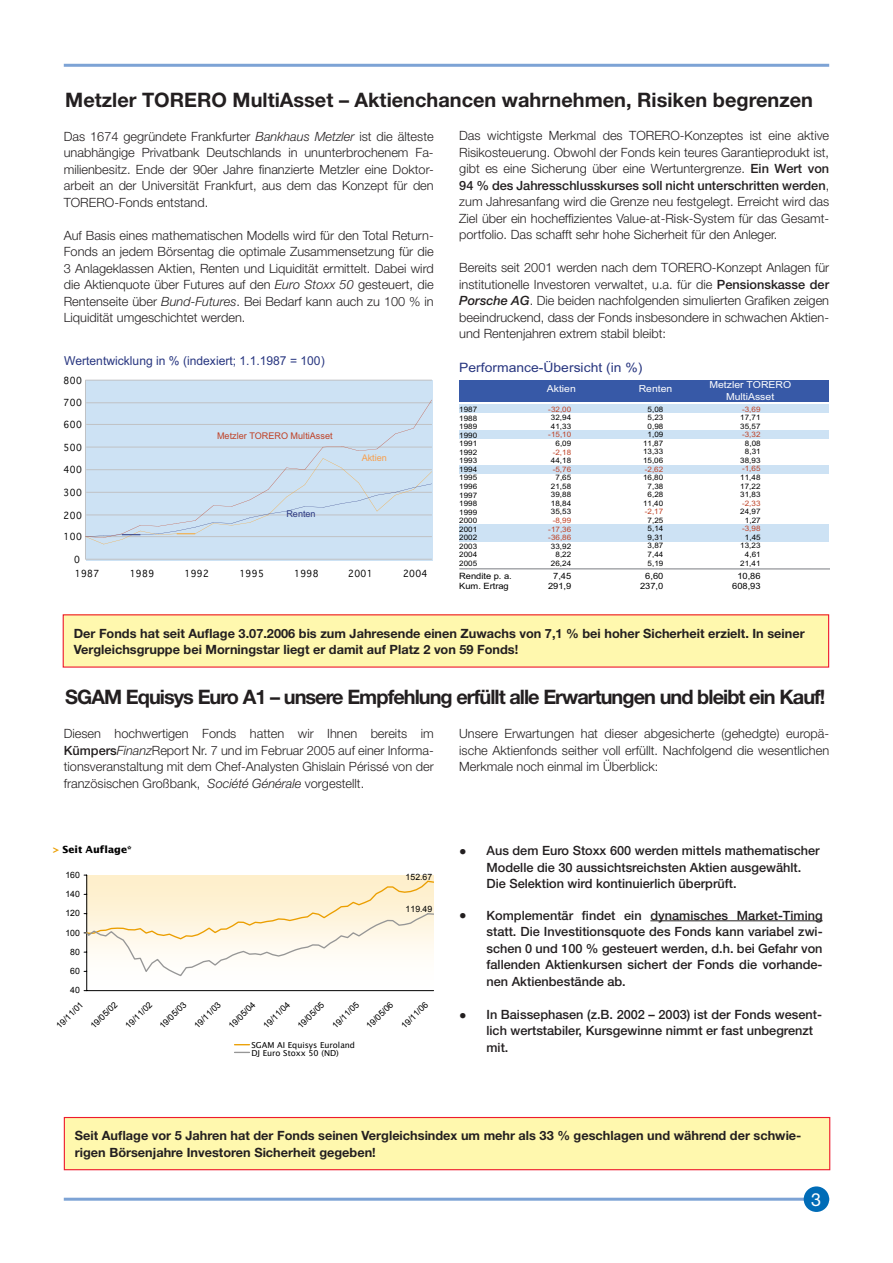
<style>
.page{position:relative;width:893px;height:1263px;background:#fff}
.page>*{position:absolute;margin:0;border:0;box-sizing:border-box;transform-origin:0 0}
.t1{font:700 19.95px "Helvetica Neue";letter-spacing:-.05em;color:#231f20}
.t2{font:700 19.95px "Helvetica Neue";color:#231f20}
.t3{font:18px "Helvetica Neue";color:#fff}
.t4{font:12.9px "Arial";color:#283680;scale:1.08 1}
.t5{font:300 12.75px/16.5px "Helvetica Neue";color:#231f20;text-align:justify}
.t6{font:500 12.75px/16.5px "Helvetica Neue";color:#231f20}
.t7{font:700 12.75px/16.5px "Helvetica Neue";color:#231f20}
.t8{font:12.3px "Arial";color:#283680}
.t9{font:700 9.9px "Lucida Sans";color:#000}
.t10{font:9.75px/11.7px "Arial";color:#fff;text-align:center;scale:1.08 1}
.t11{font:9.45px "Geneva";letter-spacing:.045em;color:#000;scale:.92 1}
.t12{font:9.15px "Arial";color:#bf4126}
.t13{font:9.15px "Arial";color:#f89f4c}
.t14{font:9.15px "Arial";color:#283680}
.t15{font:8.7px "Arial";color:#000}
.t16{font:8.7px/9.8px "Arial";color:#000;text-align:center;scale:1.08 1}
.t17{font:8.25px/7.6px "Lucida Sans";color:#000}
.t18{font:7.5px/8.6px "Arial";color:#000;text-align:right;scale:1.08 1}
.s1{font-style:italic}
.s2{font-weight:500}
.s3{font-weight:500;font-style:italic}
.s4{color:#bf4226}
.s5{color:#eb9e00}
.s6{font-weight:700;font-size:15px}
</style>
<div class="page">
<hr style="left:64px;top:1198px;width:765px;height:3px;background:#7da3d5">
<hr style="left:64px;top:64px;width:765px;height:3px;background:#7da3d5">
<div style="left:804px;top:1186px;width:25px;height:26px;background:#006cb7;border-radius:50%"></div>
<hr style="left:650px;top:920px;width:173px;height:1px;background:#231f20">
<div style="left:63px;top:615px;width:766px;height:52px;background:#fff8ae"></div>
<div style="left:64px;top:1117px;width:766px;height:53px;background:#fff8ae"></div>
<div style="left:64px;top:1117px;width:766px;height:53px;border:1px solid #ee1a2e"></div>
<hr style="left:86px;top:875px;width:1px;height:116px;background:#000">
<hr style="left:87px;top:990px;width:347px;height:1px;background:#000">
<svg style="left:84px;top:875px;width:350px;height:102px"></svg>
<svg style="left:235px;top:1044px;width:14px;height:1px"></svg>
<svg style="left:235px;top:1052px;width:14px;height:1px"></svg>
<div style="left:459px;top:380px;width:370px;height:22px;background:#3759a7"></div>
<div style="left:460px;top:405px;width:369px;height:8px;background:#cde2f4"></div>
<div style="left:460px;top:465px;width:369px;height:8px;background:#cde2f4"></div>
<div style="left:459px;top:525px;width:370px;height:17px;background:#cde2f4"></div>
<div style="left:459px;top:430px;width:370px;height:9px;background:#cde2f4"></div>
<hr style="left:459px;top:568px;width:370px;height:1px;background:#8c8e93">
<div style="left:86px;top:380px;width:347px;height:180px;background:#cde2f4"></div>
<hr style="left:85px;top:380px;width:347px;height:1px;background:#c0c2c5">
<hr style="left:85px;top:380px;width:1px;height:179px;background:#c0c2c5">
<hr style="left:85px;top:559px;width:347px;height:1px;background:#c0c2c5">
<svg style="left:85px;top:400px;width:347px;height:144px"></svg>
<p class="t2" style="left:65px;top:87px;width:749px">Metzler TORERO MultiAsset – Aktienchancen wahrnehmen, Risiken begrenzen</p>
<p class="t5" style="left:64px;top:127px;width:371px">Das 1674 gegründete Frankfurter <span class="s1">Bankhaus Metzler</span> ist die älteste unabhängige Privatbank Deutschlands in ununterbrochenem Fa&shy;milienbesitz. Ende der 90er Jahre finanzierte Metzler eine Doktor&shy;arbeit an der Universität Frankfurt, aus dem das Konzept für den TORERO-Fonds entstand.</p>
<p class="t5" style="left:64px;top:226px;width:371px">Auf Basis eines mathematischen Modells wird für den Total Return-Fonds an jedem Börsentag die optimale Zusammensetzung für die 3 Anlageklassen Aktien, Renten und Liquidität ermittelt. Dabei wird die Aktienquote über Futures auf den <span class="s1">Euro Stoxx 50</span> gesteuert, die Rentenseite über <span class="s1">Bund-Futures</span>. Bei Bedarf kann auch zu 100 % in Liquidität umgeschichtet werden.</p>
<p class="t5" style="left:459px;top:127px;width:371px">Das wichtigste Merkmal des TORERO-Konzeptes ist eine aktive Risikosteuerung. Obwohl der Fonds kein teures Garantieprodukt ist, gibt es eine Sicherung über eine Wertuntergrenze. <span class="s2">Ein Wert von 94 % des Jahresschlusskurses soll nicht unterschritten werden</span>, zum Jahresanfang wird die Grenze neu festgelegt. Erreicht wird das Ziel über ein hocheffizientes Value-at-Risk-System für das Gesamt&shy;portfolio. Das schafft sehr hohe Sicherheit für den Anleger.</p>
<p class="t5" style="left:459px;top:259px;width:371px">Bereits seit 2001 werden nach dem TORERO-Konzept Anlagen für institutionelle Investoren verwaltet, u.a. für die <span class="s2">Pensionskasse der </span><span class="s3">Porsche AG</span>. Die beiden nachfolgenden simulierten Grafiken zeigen beeindruckend, dass der Fonds insbesondere in schwachen Aktien&shy;und Rentenjahren extrem stabil bleibt:</p>
<p class="t8" style="left:64px;top:354px;width:262px">Wertentwicklung in % (indexiert; 1.1.1987 = 100)</p>
<p class="t11" style="left:64px;top:374px;width:21px">800</p>
<p class="t11" style="left:64px;top:397px;width:21px">700</p>
<p class="t11" style="left:64px;top:419px;width:21px">600</p>
<p class="t11" style="left:64px;top:441px;width:21px">500</p>
<p class="t11" style="left:64px;top:464px;width:21px">400</p>
<p class="t11" style="left:64px;top:486px;width:21px">300</p>
<p class="t11" style="left:64px;top:509px;width:21px">200</p>
<p class="t11" style="left:64px;top:531px;width:21px">100</p>
<p class="t11" style="left:74px;top:553px;width:8px">0</p>
<p class="t12" style="left:217px;top:430px;width:117px">Metzler TORERO MultiAsset</p>
<p class="t14" style="left:286px;top:509px;width:31px">Renten</p>
<p class="t13" style="left:362px;top:452px;width:27px">Aktien</p>
<p class="t11" style="left:75px;top:568px;width:28px">1987</p>
<p class="t11" style="left:130px;top:568px;width:28px">1989</p>
<p class="t11" style="left:185px;top:568px;width:28px">1992</p>
<p class="t11" style="left:239px;top:568px;width:28px">1995</p>
<p class="t11" style="left:294px;top:568px;width:28px">1998</p>
<p class="t11" style="left:348px;top:568px;width:28px">2001</p>
<p class="t11" style="left:403px;top:568px;width:28px">2004</p>
<p class="t4" style="left:459px;top:361px;width:171px">Performance-Übersicht (in %)</p>
<p class="t10" style="left:639px;top:383px;width:33px">Renten</p>
<p class="t18" style="left:643px;top:405px;width:20px">5,08<br>5,23<br>0,98<br>1,09<br>11,87<br>13,33<br>15,06 <span class="s4">-2,62<br></span>16,80<br>7,38<br>6,28<br>11,40 <span class="s4">-2,17<br></span>7,25<br>5,14<br>9,31<br>3,87<br>7,44<br>5,19</p>
<p class="t16" style="left:640px;top:571px;width:23px">6,60<br>237,0</p>
<p class="t10" style="left:547px;top:382px;width:28px">Aktien</p>
<p class="t18" style="left:548px;top:405px;width:23px"><span class="s4">-32,00<br></span>32,94<br>41,33 <span class="s4">-15,10<br></span>6,09 <span class="s4">-2,18<br></span>44,18 <span class="s4">-5,76<br></span>7,65<br>21,58<br>39,88<br>18,84<br>35,53 <span class="s4">-8,99 -17,36 -36,86<br></span>33,92<br>8,22<br>26,24</p>
<p class="t16" style="left:548px;top:571px;width:23px">7,45<br>291,9</p>
<p class="t18" style="left:459px;top:405px;width:18px;text-align:justify">1987<br>1988<br>1989<br>1990<br>1991<br>1992<br>1993<br>1994<br>1995<br>1996<br>1997<br>1998<br>1999<br>2000<br>2001<br>2002<br>2003<br>2004<br>2005</p>
<p class="t16" style="left:459px;top:571px;width:50px;text-align:left">Rendite p. a.<br>Kum. Ertrag</p>
<p class="t10" style="left:709px;top:379px;width:77px">Metzler TORERO<br>MultiAsset</p>
<p class="t18" style="left:740px;top:405px;width:20px"><span class="s4">-3,69<br></span>17,71<br>35,57 <span class="s4">-3,32<br></span>8,08<br>8,31<br>38,93 <span class="s4">-1,65<br></span>11,48<br>17,22<br>31,83 <span class="s4">-2,33<br></span>24,97<br>1,27 <span class="s4">-3,98<br></span>1,45<br>13,23<br>4,61<br>21,41</p>
<p class="t16" style="left:732px;top:571px;width:28px">10,86<br>608,93</p>
<p class="t7" style="left:74px;top:625px;width:732px">Der Fonds hat seit Auflage 3.07.2006 bis zum Jahresende einen Zuwachs von 7,1 % bei hoher Sicherheit erzielt. In seiner<br>Vergleichsgruppe bei Morningstar liegt er damit auf Platz 2 von 59 Fonds!</p>
<p class="t1" style="left:65px;top:684px;width:762px">SGAM Equisys Euro A1 – unsere Empfehlung erfüllt alle Erwartungen und bleibt ein Kauf!</p>
<p class="t5" style="left:64px;top:725px;width:371px">Diesen hochwertigen Fonds hatten wir Ihnen bereits im <span class="s2">Kümpers</span><span class="s1">Finanz</span>Report Nr. 7 und im Februar 2005 auf einer Informa&shy;tionsveranstaltung mit dem Chef-Analysten Ghislain Périssé von der französischen Großbank, <span class="s1">Société Générale</span> vorgestellt.</p>
<p class="t5" style="left:459px;top:725px;width:371px">Unsere Erwartungen hat dieser abgesicherte (gehedgte) europä&shy;ische Aktienfonds seither voll erfüllt. Nachfolgend die wesentlichen Merkmale noch einmal im Überblick:</p>
<p class="t9" style="left:53px;top:843px;width:80px"><span class="s5">&gt;</span> Seit Auflage*</p>
<p class="t15" style="left:65px;top:870px;width:16px">160</p>
<p class="t15" style="left:65px;top:889px;width:16px">140</p>
<p class="t15" style="left:65px;top:908px;width:16px">120</p>
<p class="t15" style="left:65px;top:928px;width:16px">100</p>
<p class="t15" style="left:70px;top:947px;width:11px">80</p>
<p class="t15" style="left:70px;top:966px;width:11px">60</p>
<p class="t15" style="left:70px;top:985px;width:11px">40</p>
<p class="t15" style="left:406px;top:872px;width:28px">152.67</p>
<p class="t15" style="left:406px;top:904px;width:28px">119.49</p>
<p class="t15" style="left:54px;top:1023px;width:35px;rotate:-45deg">19/11/01</p>
<p class="t15" style="left:88px;top:1023px;width:35px;rotate:-45deg">19/05/02</p>
<p class="t15" style="left:123px;top:1023px;width:35px;rotate:-45deg">19/11/02</p>
<p class="t15" style="left:157px;top:1023px;width:35px;rotate:-45deg">19/05/03</p>
<p class="t15" style="left:192px;top:1023px;width:35px;rotate:-45deg">19/11/03</p>
<p class="t15" style="left:227px;top:1023px;width:35px;rotate:-45deg">19/05/04</p>
<p class="t15" style="left:261px;top:1023px;width:35px;rotate:-45deg">19/11/04</p>
<p class="t15" style="left:295px;top:1023px;width:35px;rotate:-45deg">19/05/05</p>
<p class="t15" style="left:330px;top:1023px;width:35px;rotate:-45deg">19/11/05</p>
<p class="t15" style="left:364px;top:1023px;width:35px;rotate:-45deg">19/05/06</p>
<p class="t15" style="left:399px;top:1023px;width:35px;rotate:-45deg">19/11/06</p>
<p class="t17" style="left:251px;top:1041px;width:105px">SGAM AI Equisys Euroland<br>DJ Euro Stoxx 50 (ND)</p>
<p class="t6" style="left:486px;top:842px;width:335px;text-indent:-27px"><span class="s6">•</span> Aus dem Euro Stoxx 600 werden mittels mathematischer<br>Modelle die 30 aussichtsreichsten Aktien ausgewählt.<br>Die Selektion wird kontinuierlich überprüft.</p>
<p class="t6" style="left:486px;top:907px;width:338px;text-align:justify;text-indent:-27px"><span class="s6">•</span> Komplementär findet ein dynamisches Market-Timing statt. Die Investitionsquote des Fonds kann variabel zwi&shy;schen 0 und 100 % gesteuert werden, d.h. bei Gefahr von fallenden Aktienkursen sichert der Fonds die vorhande&shy;nen Aktienbestände ab.</p>
<p class="t6" style="left:486px;top:1006px;width:337px;text-indent:-27px"><span class="s6">•</span> In Baissephasen (z.B. 2002 – 2003) ist der Fonds wesent&shy;lich wertstabiler, Kursgewinne nimmt er fast unbegrenzt mit.</p>
<p class="t7" style="left:75px;top:1127px;width:728px">Seit Auflage vor 5 Jahren hat der Fonds seinen Vergleichsindex um mehr als 33 % geschlagen und während der schwie&shy;rigen Börsenjahre Investoren Sicherheit gegeben!</p>
<p class="t3" style="left:811px;top:1188px;width:12px">3</p>
</div>
